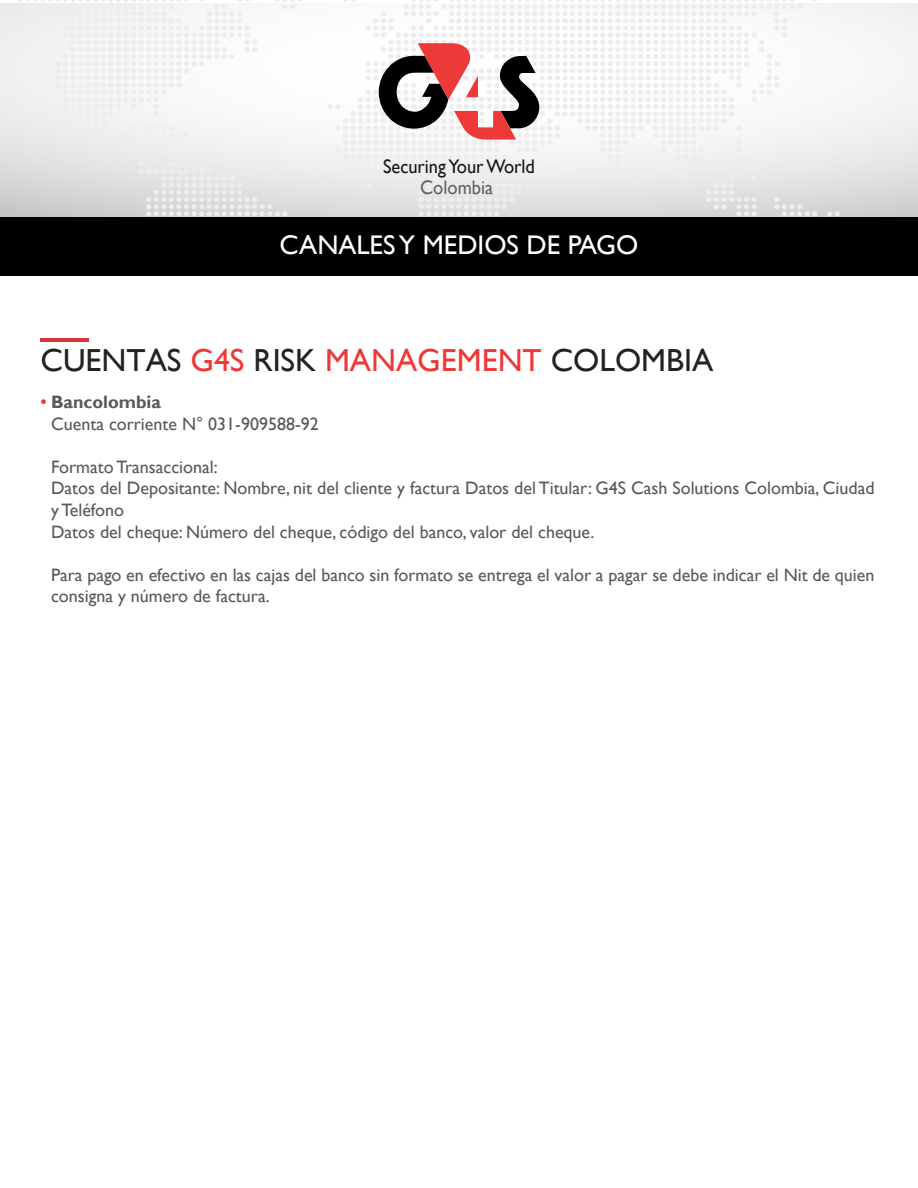
<style>
.page{position:relative;width:918px;height:1188px;background:#fff}
.page>*{position:absolute;margin:0;border:0;box-sizing:border-box;transform-origin:0 0}
.t1{font:31.8px "Gill Sans";color:#232122}
.t2{font:27px "Gill Sans";color:#fff}
.t3{font:19.65px "Gill Sans";color:#16171b;scale:.94 1}
.t4{font:19.65px "Gill Sans";color:#5e6263;scale:.94 1}
.t5{font:18px/21.6px "Gill Sans";color:#58595b}
.t6{font:700 18px "Gill Sans";color:#58595b}
.s1{color:#ee3939}
</style>
<div class="page">
<svg style="left:0;top:4px;width:918px;height:214px"></svg>
<svg style="left:2px;top:0;width:301px;height:218px"></svg>
<svg style="left:328px;top:0;width:550px;height:218px"></svg>
<div style="left:0;top:218px;width:918px;height:58px;background:#000"></div>
<svg style="left:41px;top:399px;width:5px;height:5px"></svg>
<hr style="left:41px;top:338px;width:48px;height:3px;background:#d8353b">
<p class="t3" style="left:383px;top:155px;width:163px">SecuringYourWorld</p>
<p class="t4" style="left:420px;top:176px;width:79px">Colombia</p>
<h2 class="t2" style="left:280px;top:229px;width:360px">CANALES Y MEDIOS DE PAGO</h2>
<h1 class="t1" style="left:40px;top:342px;width:674px">CUENTAS <span class="s1">G4S</span> RISK <span class="s1">MANAGEMENT</span> COLOMBIA</h1>
<p class="t6" style="left:51px;top:391px;width:112px">Bancolombia</p>
<p class="t5" style="left:51px;top:413px;width:269px">Cuenta corriente N° 031-909588-92</p>
<p class="t5" style="left:51px;top:456px;width:825px">Formato Transaccional:<br>Datos del Depositante: Nombre, nit del cliente y factura Datos del Titular: G4S Cash Solutions Colombia, Ciudad y Teléfono<br>Datos del cheque: Número del cheque, código del banco, valor del cheque.</p>
<p class="t5" style="left:51px;top:564px;width:825px">Para pago en efectivo en las cajas del banco sin formato se entrega el valor a pagar se debe indicar el Nit de quien consigna y número de factura.</p>
</div>
